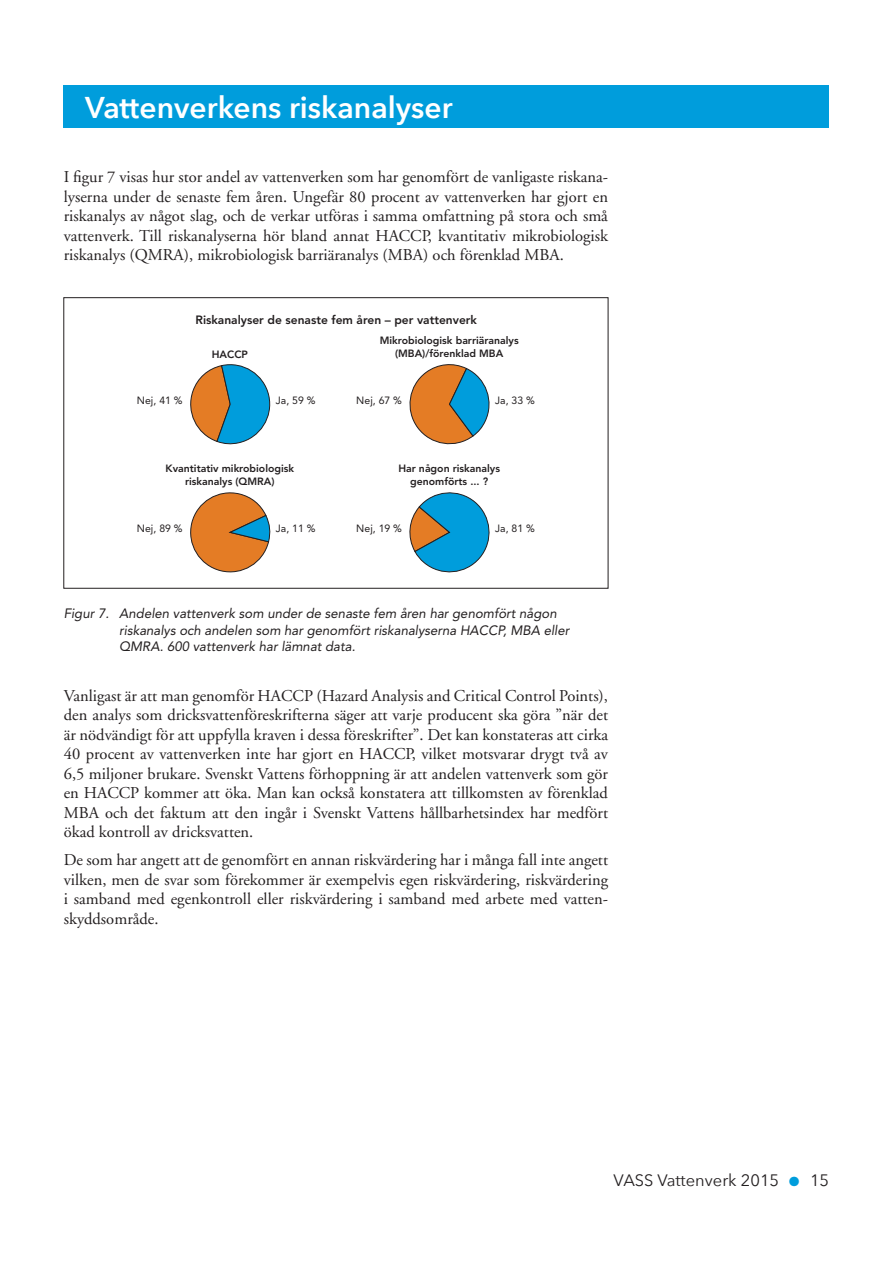
<style>
.page{position:relative;width:893px;height:1263px;background:#fff}
.page>*{position:absolute;margin:0;border:0;box-sizing:border-box;transform-origin:0 0}
.Kapitelrubrik{font:600 30px "Avenir Next";color:#fff}
.Brödtext{font:16.5px/19.5px "Adobe Garamond";color:#231f20;text-align:justify}
.t1{font:16.5px "Avenir Next";color:#231f20}
.Figurtext_under{font:italic 13.5px/16.5px "Avenir";color:#231f20}
.t2{font:800 12px "Avenir";color:#231f20}
.t3{font:800 10.5px/12.6px "Avenir";color:#231f20;text-align:center}
.t4{font:10.5px "Avenir";color:#231f20}
.s1{font-family:"Avenir";font-size:27px;color:#009ddc}
</style>
<div class="page">
<div style="left:64px;top:85px;width:765px;height:43px;background:#009ddc"></div>
<svg style="left:190px;top:364px;width:81px;height:81px"></svg>
<svg style="left:190px;top:492px;width:81px;height:80px"></svg>
<svg style="left:409px;top:364px;width:81px;height:81px"></svg>
<svg style="left:409px;top:492px;width:81px;height:80px"></svg>
<div style="left:63px;top:297px;width:545px;height:292px;border:1px solid #231f20"></div>
<p class="Kapitelrubrik" style="left:85px;top:82px;width:369px">Vattenverkens riskanalyser</p>
<p class="Brödtext" style="left:64px;top:168px;width:546px">I figur 7 visas hur stor andel av vattenverken som har genomfört de vanligaste riskana&shy;lyserna under de senaste fem åren. Ungefär 80 procent av vattenverken har gjort en riskanalys av något slag, och de verkar utföras i samma omfattning på stora och små vattenverk. Till riskanalyserna hör bland annat HACCP, kvantitativ mikrobiologisk riskanalys (QMRA), mikrobiologisk barriäranalys (MBA) och förenklad MBA.</p>
<p class="t2" style="left:195px;top:313px;width:283px">Riskanalyser de senaste fem åren – per vattenverk</p>
<p class="t3" style="left:212px;top:348px;width:38px">HACCP</p>
<p class="t3" style="left:380px;top:334px;width:141px">Mikrobiologisk barriäranalys (MBA)/förenklad MBA</p>
<p class="t4" style="left:137px;top:394px;width:47px">Nej, 41 %</p>
<p class="t4" style="left:276px;top:394px;width:41px">Ja, 59 %</p>
<p class="t4" style="left:356px;top:394px;width:47px">Nej, 67 %</p>
<p class="t4" style="left:495px;top:394px;width:41px">Ja, 33 %</p>
<p class="t3" style="left:166px;top:462px;width:130px">Kvantitativ mikrobiologisk riskanalys (QMRA)</p>
<p class="t3" style="left:398px;top:462px;width:103px">Har någon riskanalys genomförts ... ?</p>
<p class="t4" style="left:137px;top:522px;width:47px">Nej, 89 %</p>
<p class="t4" style="left:276px;top:522px;width:41px">Ja, 11 %</p>
<p class="t4" style="left:356px;top:522px;width:47px">Nej, 19 %</p>
<p class="t4" style="left:495px;top:522px;width:41px">Ja, 81 %</p>
<p class="Figurtext_under" style="left:119px;top:605px;width:452px;text-indent:-56px">Figur 7. Andelen vattenverk som under de senaste fem åren har genomfört någon riskanalys och andelen som har genomfört riskanalyserna HACCP, MBA eller<br>QMRA. 600 vattenverk har lämnat data.</p>
<p class="Brödtext" style="left:64px;top:686px;width:546px">Vanligast är att man genomför HACCP (Hazard Analysis and Critical Control Points), den analys som dricksvattenföreskrifterna säger att varje producent ska göra ”när det är nödvändigt för att uppfylla kraven i dessa föreskrifter”. Det kan konstateras att cirka 40 procent av vattenverken inte har gjort en HACCP, vilket motsvarar drygt två av 6,5 miljoner brukare. Svenskt Vattens förhoppning är att andelen vattenverk som gör en HACCP kommer att öka. Man kan också konstatera att tillkomsten av förenklad MBA och det faktum att den ingår i Svenskt Vattens hållbarhetsindex har medfört ökad kontroll av dricksvatten.</p>
<p class="Brödtext" style="left:64px;top:851px;width:546px">De som har angett att de genomfört en annan riskvärdering har i många fall inte angett vilken, men de svar som förekommer är exempelvis egen riskvärdering, riskvärdering i samband med egenkontroll eller riskvärdering i samband med arbete med vatten&shy;skyddsområde.</p>
<p class="t1" style="left:614px;top:1166px;width:217px">VASS Vattenverk 2015 <span class="s1">•</span> 15</p>
</div>
